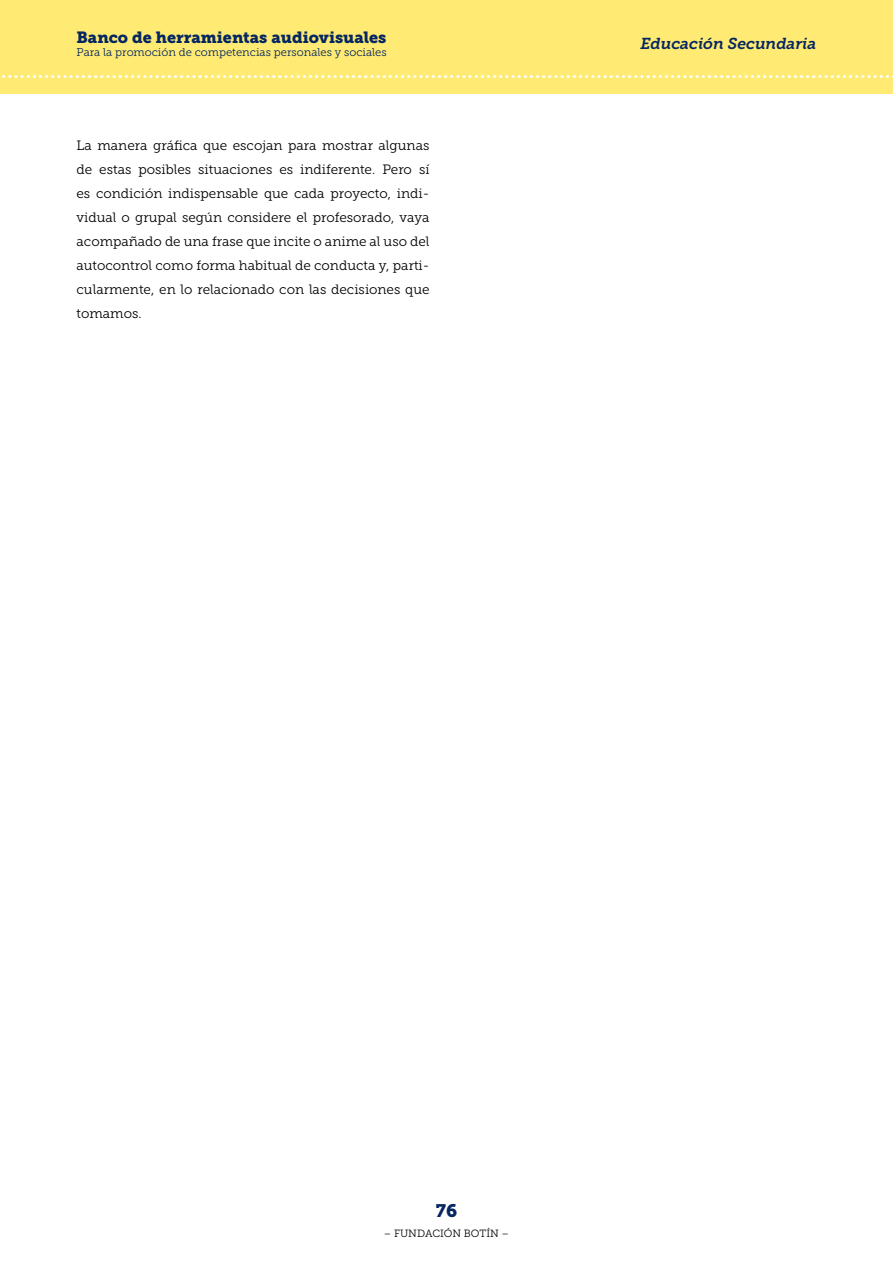
<style>
.page{position:relative;width:893px;height:1263px;background:#fff}
.page>*{position:absolute;margin:0;border:0;box-sizing:border-box;transform-origin:0 0}
.t1{font:18px "Museo Slab 900";color:#052661}
.t2{font:16.2px "Museo Slab 900";color:#052661}
.t3{font:italic 15.75px "Museo Slab 700";color:#052661}
.t4{font:13.5px/24px "Museo Slab 300";color:#000;text-align:justify}
.t5{font:11.25px "Museo Slab 300";color:#052661}
.t6{font:10.5px "Museo Slab 300";color:#000}
</style>
<div class="page">
<div style="left:0;top:0;width:893px;height:94px;background:#ffeb73"></div>
<svg style="left:2px;top:75px;width:891px;height:3px"></svg>
<p class="t2" style="left:77px;top:28px;width:311px">Banco de herramientas audiovisuales</p>
<p class="t5" style="left:77px;top:46px;width:312px">Para la promoción de competencias personales y sociales</p>
<p class="t4" style="left:77px;top:133px;width:354px">La manera gráfica que escojan para mostrar algunas de estas posibles situaciones es indiferente. Pero sí es condición indispensable que cada proyecto, indi&shy;vidual o grupal según considere el profesorado, vaya acompañado de una frase que incite o anime al uso del autocontrol como forma habitual de conducta y, parti&shy;cularmente, en lo relacionado con las decisiones que tomamos.</p>
<p class="t3" style="left:640px;top:34px;width:177px">Educación Secundaria</p>
<h1 class="t1" style="left:436px;top:1201px;width:23px">76</h1>
<p class="t6" style="left:384px;top:1227px;width:127px">– FUNDACIÓN BOTÍN –</p>
</div>
